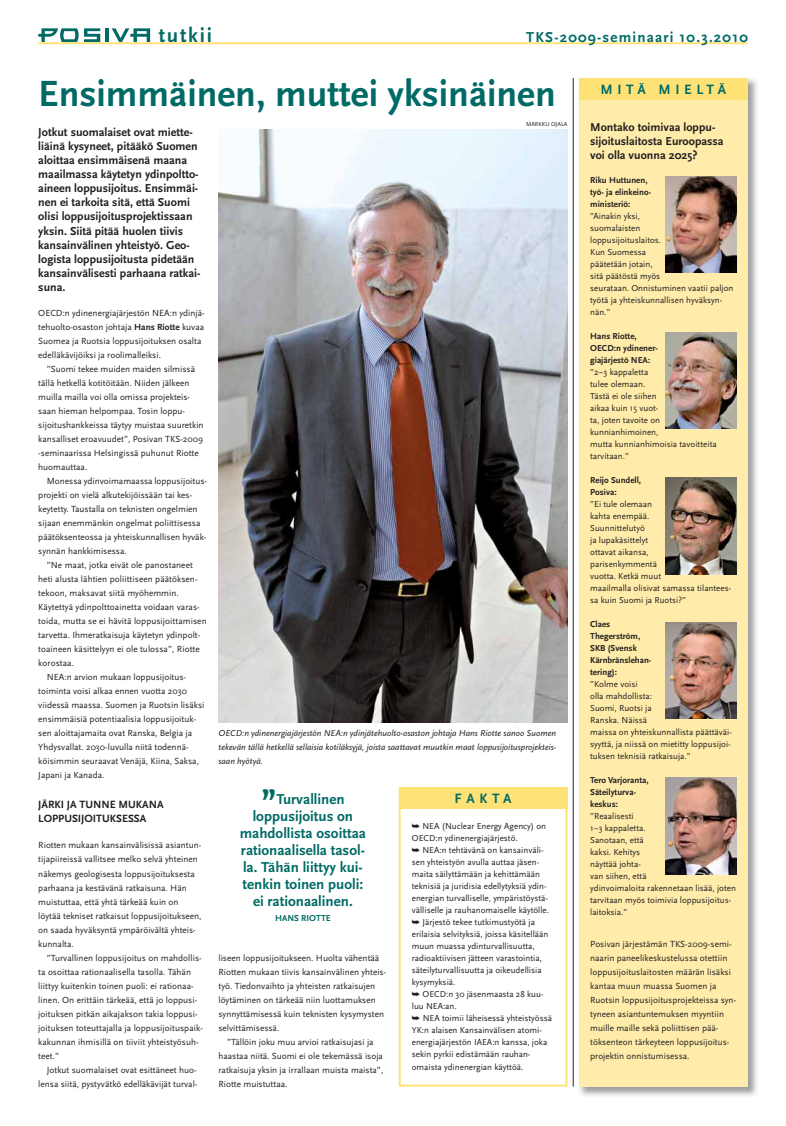
<style>
.page{position:relative;width:786px;height:1126px;background:#fff}
.page>*{position:absolute;margin:0;border:0;box-sizing:border-box;transform-origin:0 0}
.t1{font:700 38px "Scala Sans";color:#006a65}
.t2{font:700 35px "Scala Sans";color:#006a65}
.t3{font:700 21px "Scala Sans";letter-spacing:.08em;color:#006a65}
.t4{font:700 15px "Scala Sans";color:#006a65}
.t5{font:700 15px "Scala Sans";letter-spacing:.08em;color:#006a65}
.t6{font:700 14.1px "Scala Sans";letter-spacing:.33em;color:#006a65}
.t7{font:700 12px/14px "Scala Sans";color:#231f20}
.t8{font:700 11px/14px "Scala Sans";color:#231f20}
.t9{font:9.2px/14px "Scala Sans";color:#231f20}
.t10{font:9px/12px "Scala Sans";color:#231f20}
.t11{font:700 9px/12px "Scala Sans";color:#231f20}
.t12{font:italic 9px/14px "Scala Sans";color:#231f20;text-align:justify}
.t13{font:700 9px "Scala Sans";color:#006a65}
.t14{font:6px "Scala Sans";color:#231f20}
.s1{font-weight:700}
</style>
<div class="page">
<img style="left:579px;top:78px;width:178px;height:1018px">
<div style="left:578px;top:78px;width:169px;height:1008px;background:#ffecab"></div>
<div style="left:578px;top:78px;width:169px;height:21px;background:#ffe275"></div>
<svg style="left:38px;top:28px;width:62px;height:14px"></svg>
<svg style="left:112px;top:28px;width:38px;height:14px"></svg>
<hr style="left:105px;top:28px;width:4px;height:14px;background:#006a65">
<hr style="left:572px;top:78px;width:1px;height:1008px;background:#231f20">
<hr style="left:38px;top:42px;width:709px;height:2px;background:#ffe275">
<img style="left:218px;top:129px;width:349px;height:593px">
<div style="left:398px;top:787px;width:169px;height:299px;border:2px solid #ffe275"></div>
<div style="left:398px;top:787px;width:169px;height:21px;background:#ffe275"></div>
<img style="left:665px;top:176px;width:71px;height:96px">
<img style="left:665px;top:332px;width:71px;height:97px">
<img style="left:665px;top:477px;width:71px;height:97px">
<img style="left:665px;top:622px;width:71px;height:96px">
<img style="left:665px;top:777px;width:71px;height:97px">
<h3 class="t3" style="left:159px;top:27px;width:55px">tutkii</h3>
<h3 class="t5" style="left:526px;top:31px;width:223px">TKS-2009-seminaari 10.3.2010</h3>
<h1 class="t1" style="left:38px;top:78px;width:518px">Ensimmäinen, muttei yksinäinen</h1>
<p class="t7" style="left:38px;top:126px;width:164px">Jotkut suomalaiset ovat miette&shy;liäinä kysyneet, pitääkö Suomen aloittaa ensimmäisenä maana maailmassa käytetyn ydinpoltto&shy;aineen loppusijoitus. Ensimmäi&shy;nen ei tarkoita sitä, että Suomi olisi loppusijoitusprojektissaan yksin. Siitä pitää huolen tiivis kansainvälinen yhteistyö. Geo&shy;logista loppusijoitusta pidetään kansainvälisesti parhaana ratkai&shy;suna.</p>
<p class="t14" style="left:526px;top:121px;width:43px">MARKKU OJALA</p>
<p class="t9" style="left:38px;top:306px;width:168px">OECD:n ydinenergiajärjestön NEA:n ydinjä&shy;tehuolto-osaston johtaja <span class="s1">Hans Riotte</span> kuvaa Suomea ja Ruotsia loppusijoituksen osalta edelläkävijöiksi ja roolimalleiksi.</p>
<p class="t9" style="left:38px;top:362px;width:167px;text-indent:9px">”Suomi tekee muiden maiden silmissä tällä hetkellä kotitöitään. Niiden jälkeen muilla mailla voi olla omissa projekteis&shy;saan hieman helpompaa. Tosin loppu&shy;sijoitushankkeissa täytyy muistaa suuretkin kansalliset eroavuudet”, Posivan TKS-2009 -seminaarissa Helsingissä puhunut Riotte huomauttaa.</p>
<p class="t9" style="left:47px;top:474px;width:162px">Monessa ydinvoimamaassa loppusijoitus-</p>
<p class="t9" style="left:38px;top:488px;width:155px">projekti on vielä alkutekijöissään tai kes-</p>
<p class="t9" style="left:38px;top:502px;width:161px">keytetty. Taustalla on teknisten ongelmien</p>
<p class="t9" style="left:38px;top:516px;width:164px">sijaan enemmänkin ongelmat poliittisessa</p>
<p class="t9" style="left:38px;top:530px;width:169px">päätöksenteossa ja yhteiskunnallisen hyväk-</p>
<p class="t9" style="left:38px;top:544px;width:90px">synnän hankkimisessa.</p>
<p class="t9" style="left:47px;top:558px;width:147px">”Ne maat, jotka eivät ole panostaneet</p>
<p class="t9" style="left:38px;top:572px;width:161px">heti alusta lähtien poliittiseen päätöksen-</p>
<p class="t9" style="left:38px;top:586px;width:142px">tekoon, maksavat siitä myöhemmin.</p>
<p class="t9" style="left:38px;top:600px;width:163px">Käytettyä ydinpolttoainetta voidaan varas-</p>
<p class="t9" style="left:38px;top:614px;width:170px">toida, mutta se ei hävitä loppusijoittamisen</p>
<p class="t9" style="left:38px;top:628px;width:163px">tarvetta. Ihmeratkaisuja käytetyn ydinpolt-</p>
<p class="t9" style="left:38px;top:642px;width:163px">toaineen käsittelyyn ei ole tulossa”, Riotte</p>
<p class="t9" style="left:38px;top:656px;width:37px">korostaa.</p>
<p class="t9" style="left:47px;top:670px;width:141px">NEA:n arvion mukaan loppusijoitus-</p>
<p class="t9" style="left:38px;top:684px;width:150px">toiminta voisi alkaa ennen vuotta 2030</p>
<p class="t9" style="left:38px;top:698px;width:167px">viidessä maassa. Suomen ja Ruotsin lisäksi</p>
<p class="t9" style="left:38px;top:712px;width:159px">ensimmäisiä potentiaalisia loppusijoituk-</p>
<p class="t9" style="left:38px;top:726px;width:155px">sen aloittajamaita ovat Ranska, Belgia ja</p>
<p class="t9" style="left:38px;top:740px;width:152px">Yhdysvallat. 2030-luvulla niitä todennä-</p>
<p class="t9" style="left:38px;top:754px;width:162px">köisimmin seuraavat Venäjä, Kiina, Saksa,</p>
<p class="t9" style="left:38px;top:768px;width:68px">Japani ja Kanada.</p>
<p class="t8" style="left:38px;top:798px;width:127px">JÄRKI JA TUNNE MUKANA<br>LOPPUSIJOITUKSESSA</p>
<p class="t9" style="left:38px;top:838px;width:165px">Riotten mukaan kansainvälisissä asiantun&shy;tijapiireissä vallitsee melko selvä yhteinen näkemys geologisesta loppusijoituksesta parhaana ja kestävänä ratkaisuna. Hän muistuttaa, että yhtä tärkeää kuin on löytää tekniset ratkaisut loppusijoitukseen, on saada hyväksyntä ympäröivältä yhteis&shy;kunnalta.</p>
<p class="t9" style="left:38px;top:950px;width:166px;text-indent:9px">”Turvallinen loppusijoitus on mahdollis&shy;ta osoittaa rationaalisella tasolla. Tähän liittyy kuitenkin toinen puoli: ei rationaa&shy;linen. On erittäin tärkeää, että jo loppusi&shy;joituksen pitkän aikajakson takia loppusi&shy;joituksen toteuttajalla ja loppusijoituspaik&shy;kakunnan ihmisillä on tiiviit yhteistyösuh&shy;teet.”</p>
<p class="t9" style="left:38px;top:1062px;width:161px;text-align:right">Jotkut suomalaiset ovat esittäneet huo&shy;lensa siitä, pystyvätkö edelläkävijät turval-</p>
<p class="t12" style="left:218px;top:727px;width:339px">OECD:n ydinenergiajärjestön NEA:n ydinjätehuolto-osaston johtaja Hans Riotte sanoo Suomen tekevän tällä hetkellä sellaisia kotiläksyjä, joista saattavat muutkin maat loppusijoitusprojekteis&shy;saan hyötyä.</p>
<h2 class="t2" style="left:261px;top:787px;width:17px">”</h2>
<h3 class="t4" style="left:276px;top:793px;width:70px">Turvallinen</h3>
<h3 class="t4" style="left:252px;top:810px;width:102px">loppusijoitus on</h3>
<h3 class="t4" style="left:240px;top:827px;width:128px">mahdollista osoittaa</h3>
<h3 class="t4" style="left:241px;top:844px;width:125px">rationaalisella tasol-</h3>
<h3 class="t4" style="left:243px;top:861px;width:121px">la. Tähän liittyy kui-</h3>
<h3 class="t4" style="left:242px;top:878px;width:122px">tenkin toinen puoli:</h3>
<h3 class="t4" style="left:253px;top:895px;width:101px">ei rationaalinen.</h3>
<p class="t13" style="left:275px;top:914px;width:57px">HANS RIOTTE</p>
<p class="t9" style="left:218px;top:950px;width:169px">liseen loppusijoitukseen. Huolta vähentää Riotten mukaan tiivis kansainvälinen yhteis&shy;työ. Tiedonvaihto ja yhteisten ratkaisujen löytäminen on tärkeää niin luottamuksen synnyttämisessä kuin teknisten kysymysten selvittämisessä.</p>
<p class="t9" style="left:218px;top:1034px;width:166px;text-indent:9px">”Tällöin joku muu arvioi ratkaisujasi ja haastaa niitä. Suomi ei ole tekemässä isoja ratkaisuja yksin ja irrallaan muista maista”, Riotte muistuttaa.</p>
<h3 class="t6" style="left:454px;top:793px;width:59px">FAKTA</h3>
<p class="t10" style="left:411px;top:820px;width:142px">➥ NEA (Nuclear Energy Agency) on OECD:n ydinenergiajärjestö.<br>➥ NEA:n tehtävänä on kansainväli&shy;sen yhteistyön avulla auttaa jäsen&shy;maita säilyttämään ja kehittämään teknisiä ja juridisia edellytyksiä ydin&shy;energian turvalliselle, ympäristöystä&shy;välliselle ja rauhanomaiselle käytölle. ➥ Järjestö tekee tutkimustyötä ja erilaisia selvityksiä, joissa käsitellään muun muassa ydinturvallisuutta, radioaktiivisen jätteen varastointia, säteilyturvallisuutta ja oikeudellisia kysymyksiä.<br>➥ OECD:n 30 jäsenmaasta 28 kuu&shy;luu NEA:an.<br>➥ NEA toimii läheisessä yhteistyössä YK:n alaisen Kansainvälisen atomi&shy;energiajärjestön IAEA:n kanssa, joka sekin pyrkii edistämään rauhan&shy;omaista ydinenergian käyttöä.</p>
<h3 class="t6" style="left:600px;top:84px;width:127px">MITÄ MIELTÄ</h3>
<h3 class="t7" style="left:590px;top:121px;width:135px">Montako toimivaa loppu&shy;sijoitus laitosta Euroopassa voi olla vuonna 2025?</h3>
<p class="t11" style="left:590px;top:174px;width:62px">Riku Huttunen, työ- ja elinkeino&shy;ministeriö:</p>
<p class="t10" style="left:590px;top:210px;width:145px">”Ainakin yksi,<br>suomalaisten<br>loppusijoituslaitos.<br>Kun Suomessa<br>päätetään jotain,<br>sitä päätöstä myös<br>seurataan. Onnistuminen vaatii paljon työtä ja yhteiskunnallisen hyväksyn&shy;nän.”</p>
<p class="t11" style="left:590px;top:330px;width:69px">Hans Riotte,<br>OECD:n ydinener&shy;giajärjestö NEA:</p>
<p class="t10" style="left:590px;top:366px;width:128px">”2–3 kappaletta<br>tulee olemaan.<br>Tästä ei ole siihen<br>aikaa kuin 15 vuot-<br>ta, joten tavoite on kunnianhimoinen,<br>mutta kunnianhimoisia tavoitteita tarvitaan.”</p>
<p class="t11" style="left:590px;top:474px;width:52px">Reijo Sundell,<br>Posiva:</p>
<p class="t10" style="left:590px;top:498px;width:142px">”Ei tule olemaan<br>kahta enempää.<br>Suunnittelutyö<br>ja lupakäsittelyt<br>ottavat aikansa,<br>parisenkymmentä<br>vuotta. Ketkä muut<br>maailmalla olisivat samassa tilantees&shy;sa kuin Suomi ja Ruotsi?”</p>
<p class="t11" style="left:590px;top:618px;width:63px">Claes<br>Thegerström,<br>SKB (Svensk<br>Kärnbränslehan&shy;tering):</p>
<p class="t10" style="left:590px;top:678px;width:143px">”Kolme voisi<br>olla mahdollista:<br>Suomi, Ruotsi ja<br>Ranska. Näissä<br>maissa on yhteiskunnallista päättäväi&shy;syyttä, ja niissä on mietitty loppusijoi&shy;tuksen teknisiä ratkaisuja.”</p>
<p class="t11" style="left:590px;top:774px;width:60px">Tero Varjoranta,<br>Säteily turva&shy;keskus:</p>
<p class="t10" style="left:590px;top:810px;width:147px">”Reaalisesti<br>1–3 kappaletta.<br>Sanotaan, että<br>kaksi. Kehitys<br>näyttää johta-<br>van siihen, että<br>ydinvoimaloita rakennetaan lisää, joten tarvitaan myös toimivia loppusijoitus&shy;laitoksia.”</p>
<p class="t9" style="left:590px;top:936px;width:147px">Posivan järjestämän TKS-2009-semi&shy;naarin paneeli keskustelussa otettiin loppusijoitus laitosten määrän lisäksi kantaa muun muassa Suomen ja Ruotsin loppusijoitusprojekteissa syn&shy;tyneen asiantuntemuksen myyntiin muille maille sekä poliittisen pää&shy;töksenteon tärkeyteen loppusijoitus&shy;projektin onnistumisessa.</p>
</div>
